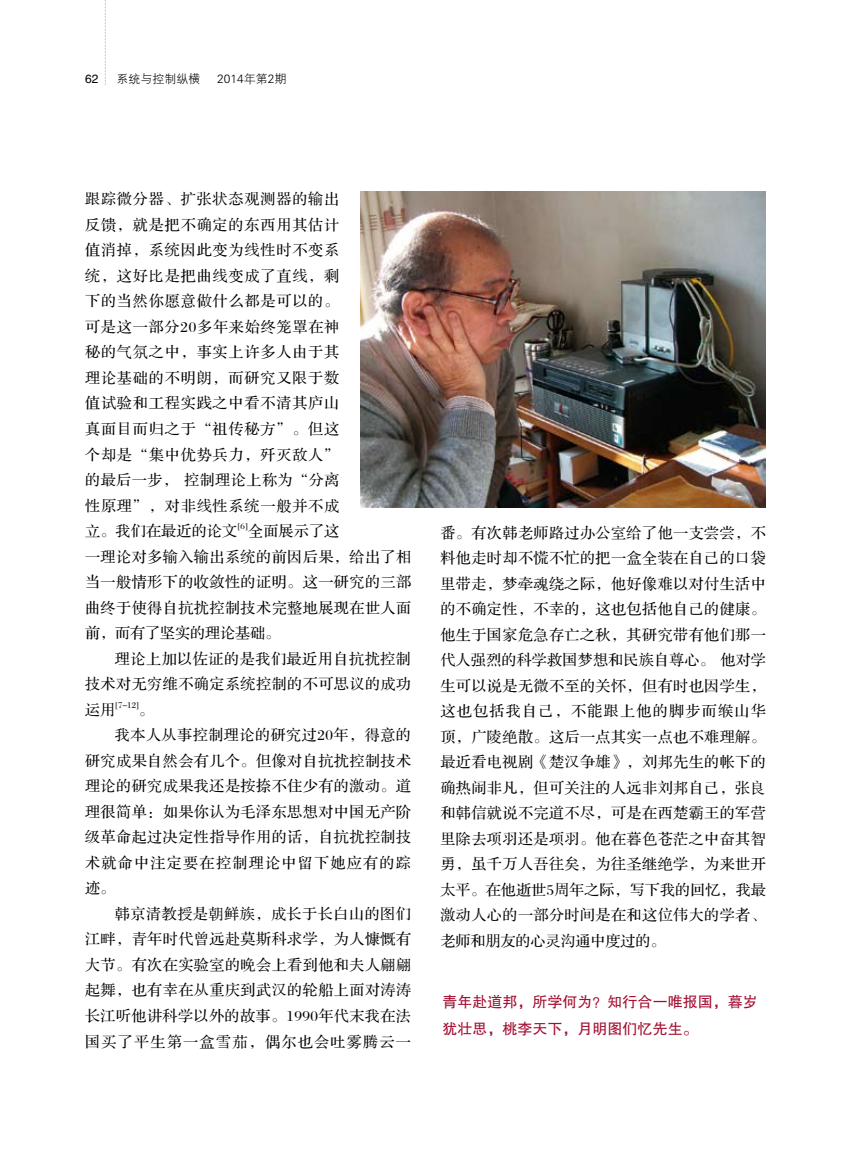
<style>
.page{position:relative;width:851px;height:1149px;background:#fff}
.page>*{position:absolute;margin:0;border:0;box-sizing:border-box;transform-origin:0 0}
.t1{font:15px/25.5px "FZS3 JW GB1 0";letter-spacing:.035em;color:#000;text-align:justify}
.t2{font:15px "FZS3 JW GB1 0";letter-spacing:.09em;color:#000}
.t3{font:15px/27px "FZHTJW GB1 0";color:#a40e31}
.t4{font:12px "FZXH1 JW GB1 0";color:#000}
.t5{font:12px "FZHTJW GB1 0";color:#000}
.t6{font:8.7px "FZS3 JW GB1 0";color:#000}
</style>
<div class="page">
<svg style="left:105px;top:0;width:1px;height:85px"></svg>
<img style="left:360px;top:191px;width:405px;height:316px">
<p class="t5" style="left:85px;top:73px;width:15px">62</p>
<p class="t4" style="left:116px;top:72px;width:85px">系统与控制纵横</p>
<p class="t4" style="left:217px;top:72px;width:71px">2014年第2期</p>
<p class="t1" style="left:85px;top:187px;width:256px">跟踪微分器、扩张状态观测器的输出反馈，就是把不确定的东西用其估计值消掉，系统因此变为线性时不变系统，这好比是把曲线变成了直线，剩下的当然你愿意做什么都是可以的。可是这一部分20多年来始终笼罩在神秘的气氛之中，事实上许多人由于其理论基础的不明朗，而研究又限于数值试验和工程实践之中看不清其庐山真面目而归之于“祖传秘方”。但这个却是“集中优势兵力，歼灭敌人”的最后一步， 控制理论上称为“分离性原理”，对非线性系统一般并不成立。我们在最近的论文</p>
<p class="t6" style="left:237px;top:521px;width:12px">[6]</p>
<p class="t1" style="left:85px;top:518px;width:327px;text-align:left;text-indent:163px">全面展示了这<br>一理论对多输入输出系统的前因后果，给出了相当一般情形下的收敛性的证明。这一研究的三部曲终于使得自抗扰控制技术完整地展现在世人面前，而有了坚实的理论基础。</p>
<p class="t1" style="left:85px;top:646px;width:327px;text-indent:30px">理论上加以佐证的是我们最近用自抗扰控制技术对无穷维不确定系统控制的不可思议的成功运用</p>
<p class="t6" style="left:115px;top:699px;width:25px">[7-12]</p>
<p class="t1" style="left:139px;top:697px;width:16px">。</p>
<p class="t1" style="left:115px;top:722px;width:297px">我本人从事控制理论的研究过20年，得意的</p>
<p class="t1" style="left:85px;top:748px;width:327px">研究成果自然会有几个。但像对自抗扰控制技术</p>
<p class="t1" style="left:85px;top:773px;width:327px">理论的研究成果我还是按捺不住少有的激动。道</p>
<p class="t1" style="left:85px;top:799px;width:327px">理很简单：如果你认为毛泽东思想对中国无产阶</p>
<p class="t1" style="left:85px;top:824px;width:327px">级革命起过决定性指导作用的话，自抗扰控制技</p>
<p class="t2" style="left:85px;top:854px;width:327px">术就命中注定要在控制理论中留下她应有的踪</p>
<p class="t1" style="left:85px;top:875px;width:31px">迹。</p>
<p class="t1" style="left:115px;top:901px;width:297px">韩京清教授是朝鲜族，成长于长白山的图们</p>
<p class="t1" style="left:85px;top:926px;width:327px">江畔，青年时代曾远赴莫斯科求学，为人慷慨有</p>
<p class="t1" style="left:85px;top:952px;width:327px">大节。有次在实验室的晚会上看到他和夫人翩翩</p>
<p class="t1" style="left:85px;top:977px;width:327px">起舞，也有幸在从重庆到武汉的轮船上面对涛涛</p>
<p class="t1" style="left:85px;top:1003px;width:327px">长江听他讲科学以外的故事。1990年代末我在法</p>
<p class="t2" style="left:85px;top:1033px;width:327px">国买了平生第一盒雪茄，偶尔也会吐雾腾云一</p>
<p class="t1" style="left:440px;top:520px;width:327px">番。有次韩老师路过办公室给了他一支尝尝，不料他走时却不慌不忙的把一盒全装在自己的口袋里带走，梦牵魂绕之际，他好像难以对付生活中的不确定性，不幸的，这也包括他自己的健康。他生于国家危急存亡之秋，其研究带有他们那一代人强烈的科学救国梦想和民族自尊心。 他对学生可以说是无微不至的关怀，但有时也因学生，这也包括我自己，不能跟上他的脚步而缑山华顶，广陵绝散。这后一点其实一点也不难理解。最近看电视剧《楚汉争雄》，刘邦先生的帐下的确热闹非凡，但可关注的人远非刘邦自己，张良和韩信就说不完道不尽，可是在西楚霸王的军营里除去项羽还是项羽。他在暮色苍茫之中奋其智勇，虽千万人吾往矣，为往圣继绝学，为来世开太平。在他逝世5周年之际，写下我的回忆，我最激动人心的一部分时间是在和这位伟大的学者、老师和朋友的心灵沟通中度过的。</p>
<p class="t3" style="left:442px;top:988px;width:316px">青年赴道邦，所学何为？知行合一唯报国，暮岁犹壮思，桃李天下，月明图们忆先生。</p>
</div>
